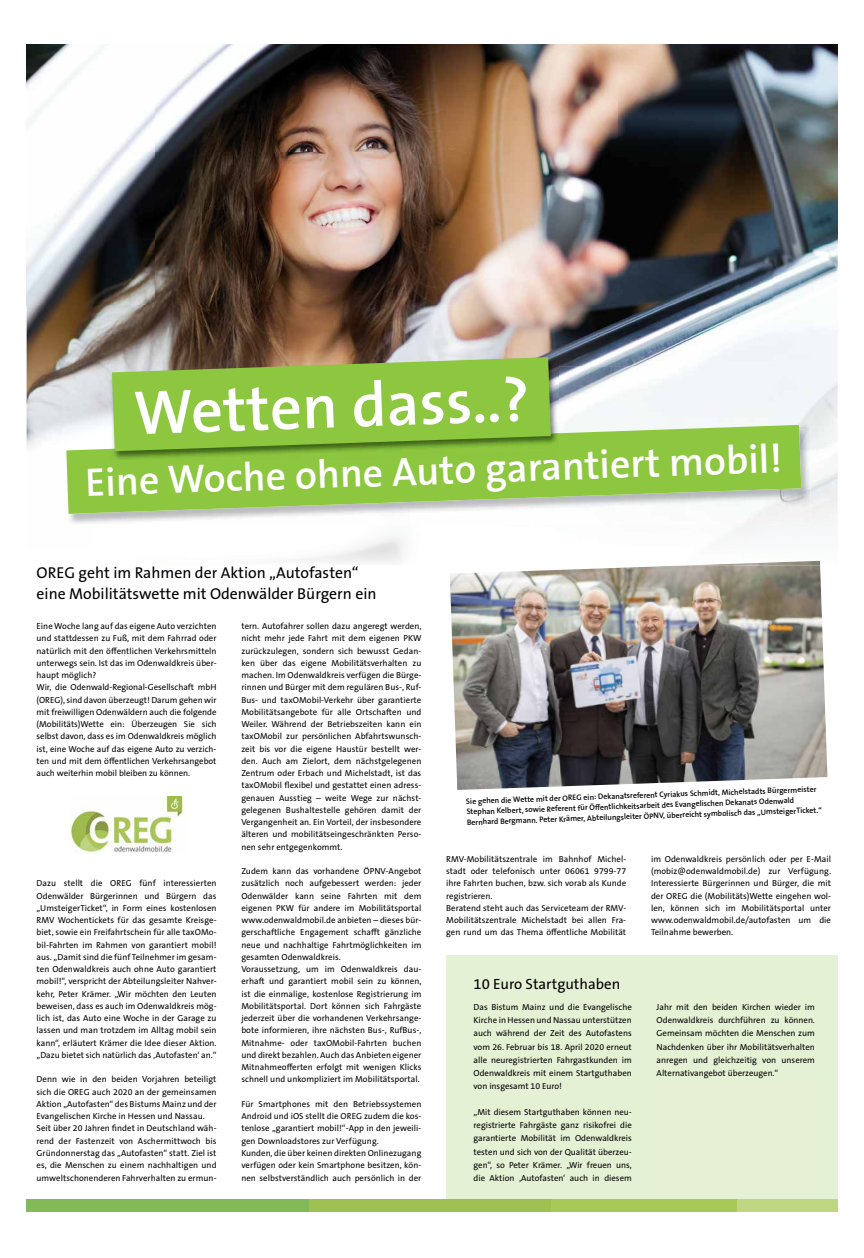
<style>
.page{position:relative;width:864px;height:1258px;background:#fff}
.page>*{position:absolute;margin:0;border:0;box-sizing:border-box;transform-origin:0 0}
.t1{font:600 62.74px "The Sans B W6";color:#fff}
.t2{font:600 39.99px "The Sans B W6";color:#fff}
.t3{font:15.75px/21px "The Sans B W5 Plain";color:#000}
.t4{font:14.88px "The Sans B W5 Plain";color:#000}
.t5{font:8.75px/12.2px "The Sans B W5 Plain";letter-spacing:.005em;color:#000;text-align:justify}
.t6{font:600 7.88px/10.5px "The Sans B W6";color:#000}
</style>
<div class="page">
<div style="left:546px;top:1199px;width:191px;height:12px;background:#a7c958"></div>
<div style="left:307px;top:1199px;width:243px;height:13px;background:#9fc052"></div>
<div style="left:26px;top:1199px;width:282px;height:13px;background:#81ba57"></div>
<div style="left:736px;top:1199px;width:101px;height:12px;background:#bfd682"></div>
<div style="left:446px;top:955px;width:391px;height:244px;background:#e5f1d4"></div>
<img style="left:450px;top:565px;width:377px;height:225px">
<img style="left:27px;top:45px;width:745px;height:260px">
<img style="left:772px;top:45px;width:65px;height:381px">
<img style="left:27px;top:305px;width:98px;height:122px">
<img style="left:125px;top:305px;width:401px;height:51px">
<img style="left:526px;top:305px;width:247px;height:61px">
<img style="left:558px;top:366px;width:215px;height:59px">
<img style="left:27px;top:427px;width:39px;height:21px">
<img style="left:779px;top:426px;width:58px;height:96px">
<img style="left:69px;top:514px;width:28px;height:10px">
<img style="left:752px;top:523px;width:58px;height:2px">
<svg style="left:66px;top:425px;width:734px;height:89px;background:#a0cc65"></svg>
<img style="left:110px;top:356px;width:448px;height:77px">
<img style="left:110px;top:433px;width:448px;height:27px">
<div style="left:291px;top:450px;width:267px;height:10px;background:#8cc63f"></div>
<svg style="left:112px;top:357px;width:438px;height:94px;background:#8bbd43"></svg>
<img style="left:70px;top:796px;width:113px;height:57px">
<h1 class="t1" style="left:132px;top:373px;width:401px;rotate:-2deg">Wetten dass..?</h1>
<h2 class="t2" style="left:85px;top:457px;width:705px;rotate:-2deg">Eine Woche ohne Auto garantiert mobil!</h2>
<h3 class="t3" style="left:37px;top:562px;width:341px">OREG geht im Rahmen der Aktion „Autofasten“ eine Mobilitätswette mit Odenwälder Bürgern ein</h3>
<p class="t5" style="left:37px;top:620px;width:181px;text-align:left">Eine Woche lang auf das eigene Auto verzichten und stattdessen zu Fuß, mit dem Fahrrad oder natürlich mit den öffentlichen Verkehrsmitteln unterwegs sein. Ist das im Odenwaldkreis über&shy;haupt möglich?<br>Wir, die Odenwald-Regional-Gesellschaft mbH (OREG), sind davon überzeugt! Darum gehen wir mit freiwilligen Odenwäldern auch die folgende (Mobilitäts)Wette ein: Überzeugen Sie sich selbst davon, dass es im Odenwaldkreis möglich ist, eine Woche auf das eigene Auto zu verzich&shy;ten und mit dem öffentlichen Verkehrsangebot auch weiterhin mobil bleiben zu können.</p>
<p class="t5" style="left:37px;top:877px;width:181px">Dazu stellt die OREG fünf interessierten Odenwälder Bürgerinnen und Bürgern das „UmsteigerTicket“, in Form eines kostenlosen RMV Wochentickets für das gesamte Kreisge&shy;biet, sowie ein Freifahrtschein für alle taxOMo&shy;bil-Fahrten im Rahmen von garantiert mobil! aus. „Damit sind die fünf Teilnehmer im gesam&shy;ten Odenwaldkreis auch ohne Auto garantiert mobil!“, verspricht der Abteilungsleiter Nahver&shy;kehr, Peter Krämer. „Wir möchten den Leuten beweisen, dass es auch im Odenwaldkreis mög&shy;lich ist, das Auto eine Woche in der Garage zu lassen und man trotzdem im Alltag mobil sein kann“, erläutert Krämer die Idee dieser Aktion. „Dazu bietet sich natürlich das ‚Autofasten‘ an.“</p>
<p class="t5" style="left:37px;top:1073px;width:181px;text-align:left">Denn wie in den beiden Vorjahren beteiligt sich die OREG auch 2020 an der gemeinsamen Aktion „Autofasten“ des Bistums Mainz und der Evangelischen Kirche in Hessen und Nassau.<br>Seit über 20 Jahren ndet in Deutschland wäh&shy;rend der Fastenzeit von Aschermittwoch bis Gründonnerstag das „Autofasten“ statt. Ziel ist es, die Menschen zu einem nachhaltigen und umweltschonenderen Fahrverhalten zu ermun-</p>
<p class="t5" style="left:241px;top:620px;width:181px">tern. Autofahrer sollen dazu angeregt werden, nicht mehr jede Fahrt mit dem eigenen PKW zurückzulegen, sondern sich bewusst Gedan&shy;ken über das eigene Mobilitätsverhalten zu machen. Im Odenwaldkreis verfügen die Bürge&shy;rinnen und Bürger mit dem regulären Bus-, Ruf-Bus- und taxOMobil-Verkehr über garantierte Mobilitätsangebote für alle Ortschaften und Weiler. Während der Betriebszeiten kann ein taxOMobil zur persönlichen Abfahrtswunsch&shy;zeit bis vor die eigene Haustür bestellt wer&shy;den. Auch am Zielort, dem nächstgelegenen Zentrum oder Erbach und Michelstadt, ist das taxOMobil exibel und gestattet einen adress&shy;genauen Ausstieg – weite Wege zur nächst&shy;gelegenen Bushaltestelle gehören damit der Vergangenheit an. Ein Vorteil, der insbesondere älteren und mobilitätseingeschränkten Perso&shy;nen sehr entgegenkommt.</p>
<p class="t5" style="left:241px;top:865px;width:181px;text-align:left">Zudem kann das vorhandene ÖPNV-Angebot zusätzlich noch aufgebessert werden: jeder Odenwälder kann seine Fahrten mit dem eigenen PKW für andere im Mobilitätsportal www.odenwaldmobil.de anbieten – dieses bür&shy;gerschaftliche Engagement schafft gänzliche neue und nachhaltige Fahrtmöglichkeiten im gesamten Odenwaldkreis.<br>Voraussetzung, um im Odenwaldkreis dau&shy;erhaft und garantiert mobil sein zu können, ist die einmalige, kostenlose Registrierung im Mobilitätsportal. Dort können sich Fahrgäste jederzeit über die vorhandenen Verkehrsange&shy;bote informieren, ihre nächsten Bus-, RufBus-, Mitnahme- oder taxOMobil-Fahrten buchen und direkt bezahlen. Auch das Anbieten eigener Mitnahmeofferten erfolgt mit wenigen Klicks schnell und unkompliziert im Mobilitätsportal.</p>
<p class="t5" style="left:241px;top:1098px;width:181px;text-align:left">Für Smartphones mit den Betriebssystemen Android und iOS stellt die OREG zudem die kos&shy;tenlose „garantiert mobil!“-App in den jeweili&shy;gen Downloadstores zur Verfügung.<br>Kunden, die über keinen direkten Onlinezugang verfügen oder kein Smartphone besitzen, kön&shy;nen selbstverständlich auch persönlich in der</p>
<p class="t6" style="left:466px;top:796px;width:356px;rotate:-2deg">Sie gehen die Wette mit der OREG ein: Dekanatsreferent Cyriakus Schmidt, Michelstadts Bürgermeister<br>Stephan Kelbert, sow ie Referent für Öff entlichkeitsarbeit des Evangelischen Dekanats Odenw ald<br>Bernhard Bergmann.Peter Krämer, Abteilungsleiter ÖPN V, überreicht symbolisch das „U msteigerTicket.“</p>
<p class="t5" style="left:446px;top:853px;width:181px;text-align:left">RMV-Mobilitätszentrale im Bahnhof Michel&shy;stadt oder telefonisch unter 06061 9799-77 ihre Fahrten buchen, bzw. sich vorab als Kunde registrieren.<br>Beratend steht auch das Serviceteam der RMV-Mobilitätszentrale Michelstadt bei allen Fra&shy;gen rund um das Thema öffentliche Mobilität</p>
<p class="t5" style="left:650px;top:853px;width:181px">im Odenwaldkreis persönlich oder per E-Mail (mobiz@odenwaldmobil.de) zur Verfügung.<br>Interessierte Bürgerinnen und Bürger, die mit der OREG die (Mobilitäts)Wette eingehen wol&shy;len, können sich im Mobilitätsportal unter www.odenwaldmobil.de/autofasten um die Teilnahme bewerben.</p>
<h3 class="t4" style="left:473px;top:975px;width:148px">10 Euro Startguthaben</h3>
<p class="t5" style="left:473px;top:1000px;width:160px;line-height:13.1px">Das Bistum Mainz und die Evangelische Kirche in Hessen und Nassau unterstützen auch während der Zeit des Autofastens vom 26. Februar bis 18. April 2020 erneut alle neuregistrierten Fahrgastkunden im Odenwaldkreis mit einem Startguthaben von insgesamt 10 Euro!</p>
<p class="t5" style="left:473px;top:1105px;width:160px;line-height:13.1px">„Mit diesem Startguthaben können neu&shy;registrierte Fahrgäste ganz risikofrei die garantierte Mobilität im Odenwaldkreis testen und sich von der Qualität überzeu&shy;gen“, so Peter Krämer. „Wir freuen uns, die Aktion ‚Autofasten‘ auch in diesem</p>
<p class="t5" style="left:656px;top:1000px;width:160px;line-height:13.1px">Jahr mit den beiden Kirchen wieder im Odenwaldkreis durchführen zu können.<br>Gemeinsam möchten die Menschen zum Nachdenken über ihr Mobilitätsverhalten anregen und gleichzeitig von unserem Alternativangebot überzeugen.“</p>
</div>
